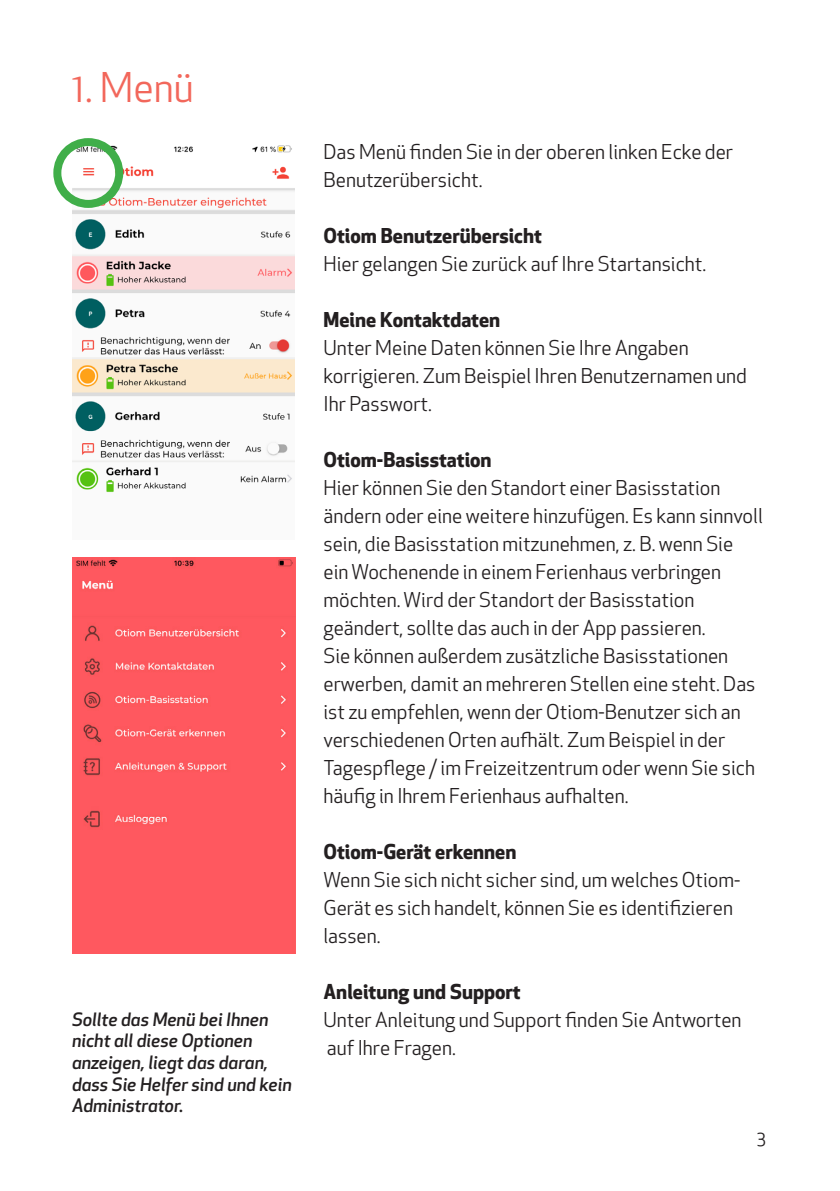
<style>
.page{position:relative;width:840px;height:1191px;background:#fff}
.page>*{position:absolute;margin:0;border:0;box-sizing:border-box;transform-origin:0 0}
.t1{font:40px "Apex New";color:#f2675b}
.t2{font:20px/28px "Apex New";color:#231f20}
.t3{font:700 20px "Apex New";color:#231f20}
.t4{font:italic 500 18px/21.6px "Apex New";color:#231f20}
.t5{font:18px "Apex New";color:#231f20}
.s1{font-weight:700}
</style>
<div class="page">
<div style="left:72px;top:557px;width:223px;height:396px;background:#ff585f"></div>
<img style="left:72px;top:144px;width:222px;height:349px">
<div style="left:53px;top:138px;width:70px;height:70px;border:8px solid #40ae49;border-radius:50%"></div>
<p class="t1" style="left:72px;top:62px;width:123px">1. Menü</p>
<p class="t4" style="left:72px;top:1008px;width:221px">Sollte das Menü bei Ihnen nicht all diese Optionen anzeigen, liegt das daran, dass Sie Helfer sind und kein<br>Administrator.</p>
<p class="t2" style="left:323px;top:138px;width:411px">Das Menü finden Sie in der oberen linken Ecke der<br>Benutzerübersicht.</p>
<p class="t3" style="left:323px;top:221px;width:220px">Otiom Benutzerübersicht</p>
<p class="t2" style="left:323px;top:250px;width:384px">Hier gelangen Sie zurück auf Ihre Startansicht.</p>
<p class="t2" style="left:323px;top:306px;width:424px"><span class="s1">Meine Kontaktdaten<br></span>Unter Meine Daten können Sie Ihre Angaben korrigieren. Zum Beispiel Ihren Benutzernamen und<br>Ihr Passwort.</p>
<p class="t2" style="left:323px;top:446px;width:440px"><span class="s1">Otiom-Basisstation<br></span>Hier können Sie den Standort einer Basisstation ändern oder eine weitere hinzufügen. Es kann sinnvoll sein, die Basisstation mitzunehmen, z. B. wenn Sie ein Wochenende in einem Ferienhaus verbringen möchten. Wird der Standort der Basisstation geändert, sollte das auch in der App passieren.<br>Sie können außerdem zusätzliche Basisstationen erwerben, damit an mehreren Stellen eine steht. Das ist zu empfehlen, wenn der Otiom-Benutzer sich an verschiedenen Orten aufhält. Zum Beispiel in der Tagespflege / im Freizeitzentrum oder wenn Sie sich häufig in Ihrem Ferienhaus aufhalten.</p>
<p class="t2" style="left:323px;top:838px;width:418px"><span class="s1">Otiom-Gerät erkennen<br></span>Wenn Sie sich nicht sicher sind, um welches Otiom-Gerät es sich handelt, können Sie es identifizieren lassen.</p>
<p class="t2" style="left:323px;top:978px;width:419px"><span class="s1">Anleitung und Support<br></span>Unter Anleitung und Support finden Sie Antworten auf Ihre Fragen.</p>
<p class="t5" style="left:756px;top:1125px;width:11px">3</p>
</div>
